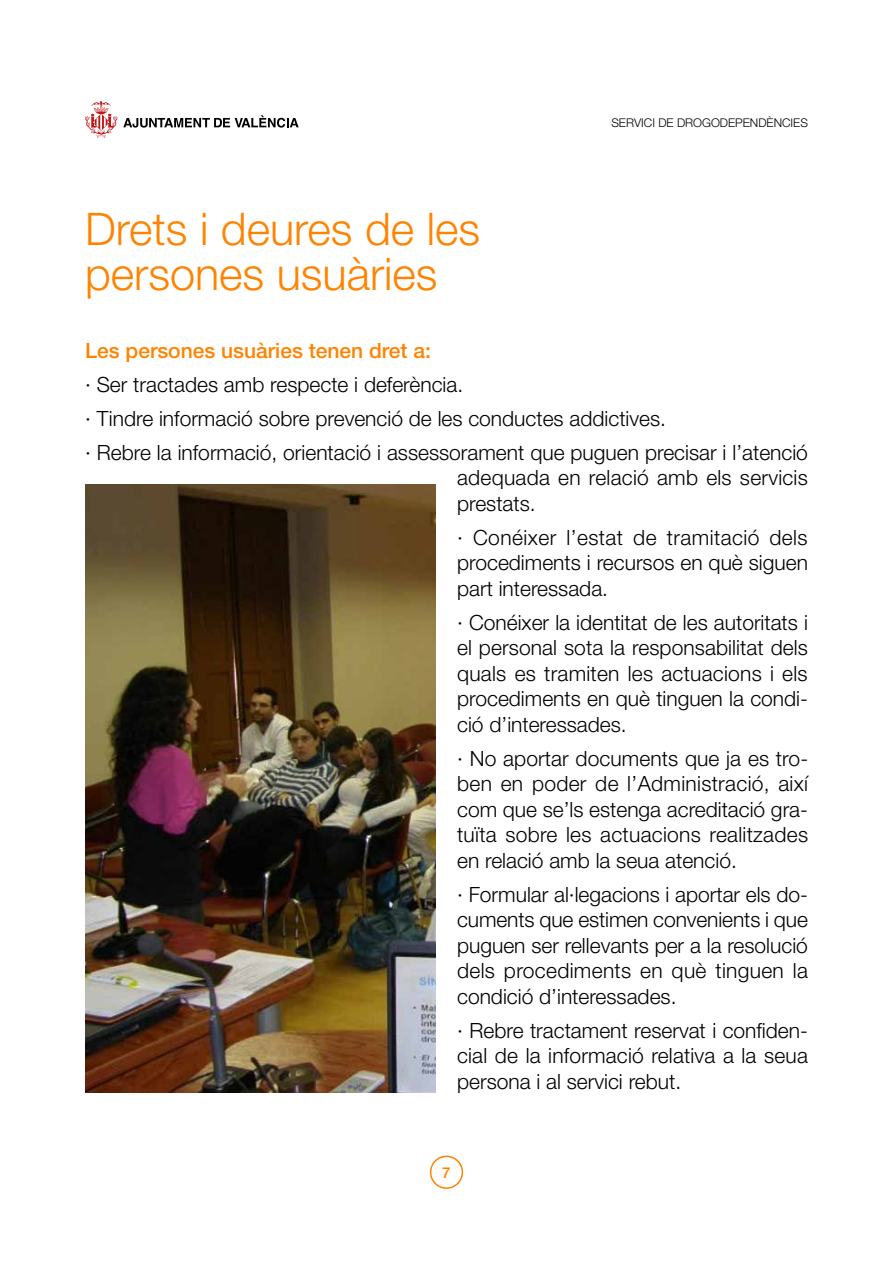
<style>
.page{position:relative;width:893px;height:1263px;background:#fff}
.page>*{position:absolute;margin:0;border:0;box-sizing:border-box;transform-origin:0 0}
.t1{font:300 45px/45px "Helvetica Neue LT Pro";color:#ff8300}
.t2{font:300 21px/25.5px "Helvetica Neue LT Pro";color:#000;text-align:justify}
.t3{font:500 21px "Helvetica Neue LT Pro";color:#ff8300}
.t4{font:500 15px "Helvetica Neue LT Pro";color:#ff8300}
.t5{font:300 12px "Helvetica Neue LT Pro";color:#000}
</style>
<div class="page">
<svg style="left:85px;top:101px;width:32px;height:37px"></svg>
<svg style="left:123px;top:115px;width:176px;height:13px"></svg>
<div style="left:430px;top:1155px;width:33px;height:34px;border:2px solid #ff8300;border-radius:50%"></div>
<img style="left:85px;top:485px;width:351px;height:608px">
<h1 class="t1" style="left:85px;top:205px;width:397px">Drets i deures de les persones usuàries</h1>
<p class="t5" style="left:611px;top:116px;width:198px">SERVICI DE DROGODEPENDÈNCIES</p>
<p class="t3" style="left:85px;top:338px;width:347px">Les persones usuàries tenen dret a:</p>
<p class="t2" style="left:85px;top:367px;width:724px;line-height:34px;text-align:left">· Ser tractades amb respecte i deferència.<br>· Tindre informació sobre prevenció de les conductes addictives.<br>· Rebre la informació, orientació i assessorament que puguen precisar i l’atenció</p>
<p class="t2" style="left:457px;top:465px;width:352px">adequada en relació amb els servicis prestats.</p>
<p class="t2" style="left:457px;top:524px;width:352px">· Conéixer l’estat de tramitació dels procediments i recursos en què siguen part interessada.</p>
<p class="t2" style="left:457px;top:609px;width:352px">· Conéixer la identitat de les autoritats i el personal sota la responsabilitat dels quals es tramiten les actuacions i els procediments en què tinguen la condi&shy;ció d’interessades.</p>
<p class="t2" style="left:457px;top:745px;width:352px">· No aportar documents que ja es tro&shy;ben en poder de l’Administració, així com que se’ls estenga acreditació gra&shy;tuïta sobre les actuacions realitzades en relació amb la seua atenció.</p>
<p class="t2" style="left:457px;top:881px;width:352px">· Formular al·legacions i aportar els do&shy;cuments que estimen convenients i que puguen ser rellevants per a la resolució dels procediments en què tinguen la condició d’interessades.</p>
<p class="t2" style="left:457px;top:1017px;width:352px">· Rebre tractament reservat i confiden&shy;cial de la informació relativa a la seua persona i al servici rebut.</p>
<p class="t4" style="left:442px;top:1163px;width:10px">7</p>
</div>
